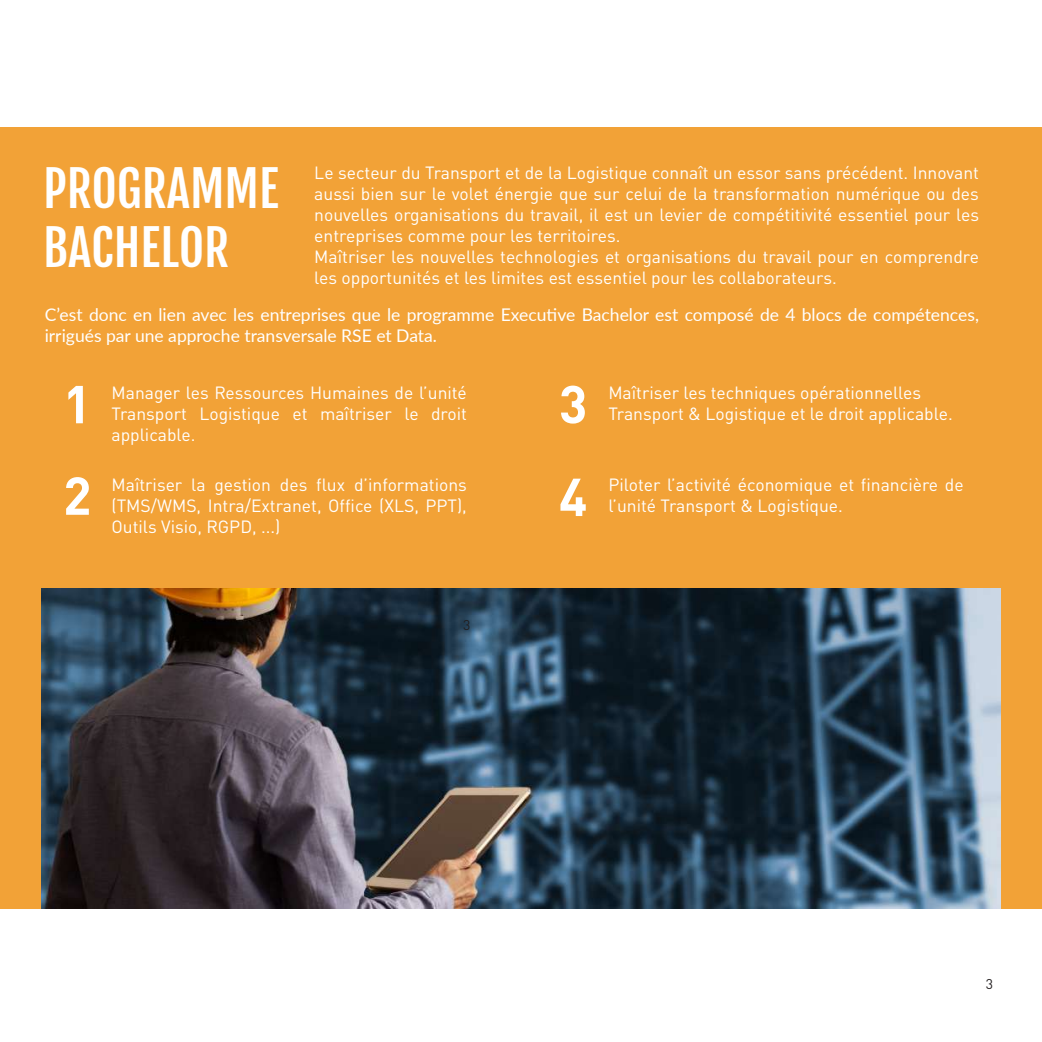
<style>
.page{position:relative;width:1042px;height:1042px;background:#fff}
.page>*{position:absolute;margin:0;border:0;box-sizing:border-box;transform-origin:0 0}
.t1{font:700 52.5px/91.5px "DINOT";color:#fff}
.t2{font:49px/58.8px "Fjalla One";color:#fff}
.t3{font:17.5px/21px "DINOT";color:#fff}
.t4{font:17.5px/21px "Lato";color:#fff}
.t5{font:14px "DINOT";color:#231f20}
</style>
<div class="page">
<div style="left:0;top:127px;width:1042px;height:782px;background:#f2a237"></div>
<img style="left:41px;top:588px;width:959px;height:321px">
<p class="t3" style="left:314px;top:162px;width:666px">Le secteur du Transport et de la Logistique connaît un essor sans précédent. Innovant aussi bien sur le volet énergie que sur celui de la transformation numérique ou des nouvelles organisations du travail, il est un levier de compétitivité essentiel pour les entreprises comme pour les territoires.<br>Maîtriser les nouvelles technologies et organisations du travail pour en comprendre les opportunités et les limites est essentiel pour les collaborateurs.</p>
<p class="t4" style="left:45px;top:303px;width:935px">C’est donc en lien avec les entreprises que le programme Executive Bachelor est composé de 4 blocs de compétences, irrigués par une approche transversale RSE et Data.</p>
<h2 class="t2" style="left:43px;top:160px;width:237px">PROGRAMME<br>BACHELOR</h2>
<h1 class="t1" style="left:63px;top:357px;width:30px">1<br>2</h1>
<h1 class="t1" style="left:559px;top:356px;width:30px;line-height:92.8px">3<br>4</h1>
<p class="t3" style="left:111px;top:382px;width:357px;text-align:justify">Manager les Ressources Humaines de l’unité Transport Logistique et maîtriser le droit applicable.</p>
<p class="t3" style="left:608px;top:382px;width:346px">Maîtriser les techniques opérationnelles<br>Transport &amp; Logistique et le droit applicable.</p>
<p class="t3" style="left:111px;top:473px;width:357px;text-align:justify">Maîtriser la gestion des flux d’informations (TMS/WMS, Intra/Extranet, Office (XLS, PPT), Outils Visio, RGPD, ...)</p>
<p class="t3" style="left:608px;top:473px;width:357px">Piloter l’activité économique et financière de l’unité Transport &amp; Logistique.</p>
<p class="t5" style="left:463px;top:616px;width:9px">3</p>
<p class="t5" style="left:986px;top:975px;width:9px">3</p>
</div>
